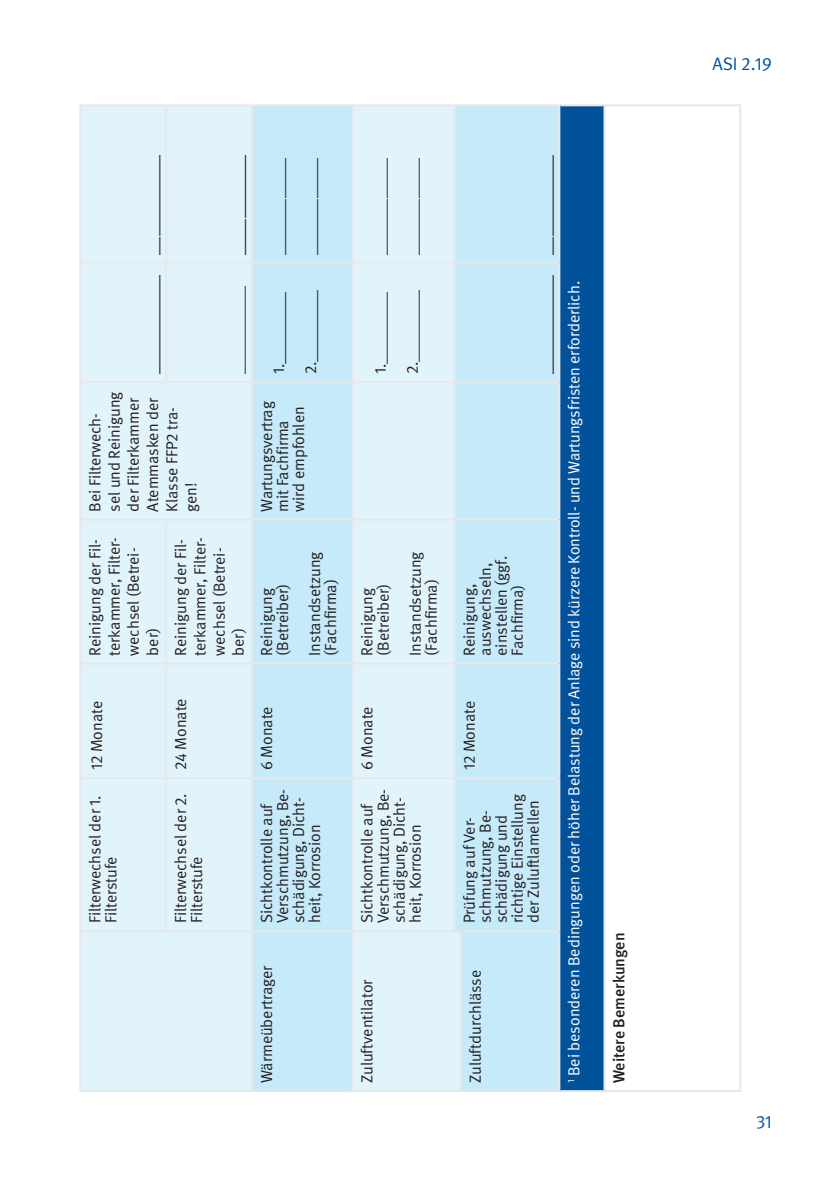
<style>
.page{position:relative;width:840px;height:1191px;background:#fff}
.page>*{position:absolute;margin:0;border:0;box-sizing:border-box;transform-origin:0 0}
.t1{font:18px "DGUV Meta";color:#231f20}
.t2{font:18px "DGUV Meta";letter-spacing:-.005em;color:#01519b}
.t3{font:16px/16px "DGUV Meta";color:#231f20}
.t4{font:16px "DGUV Meta";color:#fff}
.t5{font:500 16px "DGUV Meta";color:#231f20}
</style>
<div class="page">
<div style="left:81px;top:106px;width:170px;height:984px;background:#e1f4fc"></div>
<svg style="left:253px;top:106px;width:305px;height:984px;background:#cfedfa"></svg>
<div style="left:559px;top:105px;width:45px;height:986px;background:#01519b"></div>
<hr style="left:79px;top:931px;width:2px;height:161px;background:#e6e7e9">
<hr style="left:81px;top:1090px;width:85px;height:2px;background:#e6e7e9">
<hr style="left:166px;top:1090px;width:85px;height:2px;background:#e6e7e9">
<hr style="left:251px;top:931px;width:2px;height:161px;background:#e6e7e9">
<hr style="left:253px;top:1090px;width:98px;height:2px;background:#e6e7e9">
<hr style="left:351px;top:931px;width:2px;height:161px;background:#e6e7e9">
<hr style="left:353px;top:1090px;width:101px;height:2px;background:#e6e7e9">
<hr style="left:459px;top:930px;width:2px;height:162px;background:#e6e7e9">
<hr style="left:461px;top:1090px;width:97px;height:2px;background:#e6e7e9">
<hr style="left:558px;top:931px;width:2px;height:161px;background:#e6e7e9">
<hr style="left:560px;top:1090px;width:43px;height:2px;background:#e6e7e9">
<hr style="left:603px;top:931px;width:2px;height:161px;background:#e6e7e9">
<hr style="left:605px;top:1090px;width:133px;height:2px;background:#e6e7e9">
<hr style="left:603px;top:778px;width:2px;height:153px;background:#e6e7e9">
<hr style="left:603px;top:663px;width:2px;height:115px;background:#e6e7e9">
<hr style="left:603px;top:519px;width:2px;height:144px;background:#e6e7e9">
<hr style="left:603px;top:382px;width:2px;height:137px;background:#e6e7e9">
<hr style="left:603px;top:262px;width:2px;height:120px;background:#e6e7e9">
<hr style="left:603px;top:104px;width:2px;height:158px;background:#e6e7e9">
<hr style="left:738px;top:931px;width:2px;height:161px;background:#e6e7e9">
<hr style="left:738px;top:778px;width:2px;height:153px;background:#e6e7e9">
<hr style="left:738px;top:663px;width:2px;height:115px;background:#e6e7e9">
<hr style="left:738px;top:519px;width:2px;height:144px;background:#e6e7e9">
<hr style="left:738px;top:382px;width:2px;height:137px;background:#e6e7e9">
<hr style="left:738px;top:262px;width:2px;height:120px;background:#e6e7e9">
<hr style="left:738px;top:104px;width:2px;height:158px;background:#e6e7e9">
<hr style="left:79px;top:778px;width:2px;height:153px;background:#e6e7e9">
<hr style="left:81px;top:930px;width:84px;height:2px;background:#e6e7e9">
<hr style="left:165px;top:778px;width:2px;height:154px;background:#e6e7e9">
<hr style="left:167px;top:930px;width:84px;height:2px;background:#e6e7e9">
<hr style="left:251px;top:778px;width:2px;height:153px;background:#e6e7e9">
<hr style="left:253px;top:930px;width:98px;height:2px;background:#e6e7e9">
<hr style="left:351px;top:778px;width:2px;height:153px;background:#e6e7e9">
<hr style="left:353px;top:930px;width:100px;height:2px;background:#e6e7e9">
<hr style="left:453px;top:778px;width:2px;height:154px;background:#e6e7e9">
<hr style="left:461px;top:930px;width:97px;height:2px;background:#e6e7e9">
<hr style="left:558px;top:778px;width:2px;height:153px;background:#e6e7e9">
<hr style="left:79px;top:663px;width:2px;height:115px;background:#e6e7e9">
<hr style="left:81px;top:777px;width:84px;height:2px;background:#e6e7e9">
<hr style="left:165px;top:663px;width:2px;height:115px;background:#e6e7e9">
<hr style="left:167px;top:777px;width:84px;height:2px;background:#e6e7e9">
<hr style="left:251px;top:663px;width:2px;height:115px;background:#e6e7e9">
<hr style="left:253px;top:777px;width:98px;height:2px;background:#e6e7e9">
<hr style="left:351px;top:663px;width:2px;height:115px;background:#e6e7e9">
<hr style="left:353px;top:777px;width:100px;height:2px;background:#e6e7e9">
<hr style="left:453px;top:663px;width:2px;height:115px;background:#e6e7e9">
<hr style="left:460px;top:777px;width:98px;height:2px;background:#e6e7e9">
<hr style="left:558px;top:663px;width:2px;height:115px;background:#e6e7e9">
<hr style="left:79px;top:519px;width:2px;height:144px;background:#e6e7e9">
<hr style="left:81px;top:662px;width:84px;height:2px;background:#e6e7e9">
<hr style="left:165px;top:518px;width:2px;height:145px;background:#e6e7e9">
<hr style="left:167px;top:662px;width:84px;height:2px;background:#e6e7e9">
<hr style="left:251px;top:519px;width:2px;height:144px;background:#e6e7e9">
<hr style="left:253px;top:662px;width:98px;height:2px;background:#e6e7e9">
<hr style="left:351px;top:519px;width:2px;height:144px;background:#e6e7e9">
<hr style="left:353px;top:662px;width:100px;height:2px;background:#e6e7e9">
<hr style="left:453px;top:519px;width:2px;height:144px;background:#e6e7e9">
<hr style="left:460px;top:662px;width:98px;height:2px;background:#e6e7e9">
<hr style="left:558px;top:519px;width:2px;height:144px;background:#e6e7e9">
<hr style="left:79px;top:382px;width:2px;height:137px;background:#e6e7e9">
<hr style="left:81px;top:518px;width:84px;height:2px;background:#e6e7e9">
<hr style="left:167px;top:518px;width:84px;height:2px;background:#e6e7e9">
<hr style="left:251px;top:382px;width:2px;height:137px;background:#e6e7e9">
<hr style="left:253px;top:518px;width:98px;height:2px;background:#e6e7e9">
<hr style="left:351px;top:382px;width:2px;height:137px;background:#e6e7e9">
<hr style="left:353px;top:518px;width:100px;height:2px;background:#e6e7e9">
<hr style="left:453px;top:382px;width:2px;height:137px;background:#e6e7e9">
<hr style="left:460px;top:518px;width:98px;height:2px;background:#e6e7e9">
<hr style="left:558px;top:382px;width:2px;height:137px;background:#e6e7e9">
<hr style="left:79px;top:262px;width:2px;height:120px;background:#e6e7e9">
<hr style="left:81px;top:381px;width:84px;height:2px;background:#e6e7e9">
<hr style="left:165px;top:262px;width:2px;height:121px;background:#e6e7e9">
<hr style="left:167px;top:381px;width:84px;height:2px;background:#e6e7e9">
<hr style="left:251px;top:262px;width:2px;height:120px;background:#e6e7e9">
<hr style="left:253px;top:381px;width:98px;height:2px;background:#e6e7e9">
<hr style="left:351px;top:262px;width:2px;height:120px;background:#e6e7e9">
<hr style="left:353px;top:381px;width:100px;height:2px;background:#e6e7e9">
<hr style="left:453px;top:262px;width:2px;height:120px;background:#e6e7e9">
<hr style="left:460px;top:381px;width:98px;height:2px;background:#e6e7e9">
<hr style="left:558px;top:262px;width:2px;height:120px;background:#e6e7e9">
<hr style="left:79px;top:104px;width:2px;height:158px;background:#e6e7e9">
<hr style="left:81px;top:261px;width:84px;height:2px;background:#e6e7e9">
<hr style="left:81px;top:104px;width:84px;height:2px;background:#e6e7e9">
<hr style="left:165px;top:104px;width:2px;height:158px;background:#e6e7e9">
<hr style="left:167px;top:261px;width:84px;height:2px;background:#e6e7e9">
<hr style="left:167px;top:104px;width:84px;height:2px;background:#e6e7e9">
<hr style="left:251px;top:104px;width:2px;height:158px;background:#e6e7e9">
<hr style="left:253px;top:261px;width:98px;height:2px;background:#e6e7e9">
<hr style="left:253px;top:104px;width:98px;height:2px;background:#e6e7e9">
<hr style="left:351px;top:104px;width:2px;height:158px;background:#e6e7e9">
<hr style="left:353px;top:261px;width:100px;height:2px;background:#e6e7e9">
<hr style="left:353px;top:104px;width:100px;height:2px;background:#e6e7e9">
<hr style="left:453px;top:104px;width:2px;height:158px;background:#e6e7e9">
<hr style="left:460px;top:261px;width:98px;height:2px;background:#e6e7e9">
<hr style="left:460px;top:104px;width:98px;height:2px;background:#e6e7e9">
<hr style="left:558px;top:104px;width:2px;height:158px;background:#e6e7e9">
<hr style="left:560px;top:104px;width:43px;height:2px;background:#e6e7e9">
<hr style="left:605px;top:104px;width:133px;height:2px;background:#e6e7e9">
<p class="t1" style="left:141px;top:374px;width:220px;rotate:-90deg">___________ ___________</p>
<p class="t3" style="left:86px;top:511px;width:122px;line-height:19.2px;rotate:-90deg">Bei Filterwech&shy;sel und Reinigung der Filterkammer<br>Atemmasken der<br>Klasse FFP2 tra&shy;gen!</p>
<p class="t1" style="left:227px;top:254px;width:101px;rotate:-90deg">___________</p>
<p class="t3" style="left:231px;top:374px;width:89px;rotate:-90deg">___________</p>
<p class="t3" style="left:86px;top:655px;width:120px;line-height:19.2px;rotate:-90deg">Reinigung der Fil&shy;terkammer, Filter&shy;wechsel (Betrei&shy;ber)</p>
<p class="t3" style="left:171px;top:655px;width:120px;line-height:19.2px;rotate:-90deg">Reinigung der Fil&shy;terkammer, Filter&shy;wechsel (Betrei&shy;ber)</p>
<p class="t3" style="left:263px;top:254px;width:97px;line-height:32px;rotate:-90deg">____________ ____________</p>
<p class="t3" style="left:263px;top:374px;width:86px;line-height:32px;rotate:-90deg">1._________<br>2._________</p>
<p class="t3" style="left:259px;top:511px;width:112px;rotate:-90deg">Wartungsvertrag mit Fachfirma wird empfohlen</p>
<p class="t3" style="left:259px;top:655px;width:74px;rotate:-90deg">Reinigung (Betreiber)</p>
<p class="t3" style="left:307px;top:655px;width:106px;rotate:-90deg">Instandsetzung (Fachfirma)</p>
<p class="t3" style="left:89px;top:770px;width:71px;rotate:-90deg">12 Monate</p>
<p class="t3" style="left:87px;top:923px;width:129px;rotate:-90deg">Filterwechsel der 1.<br>Filterstufe</p>
<p class="t3" style="left:173px;top:770px;width:73px;rotate:-90deg">24 Monate</p>
<p class="t3" style="left:173px;top:923px;width:132px;rotate:-90deg">Filterwechsel der 2.<br>Filterstufe</p>
<p class="t3" style="left:259px;top:770px;width:65px;rotate:-90deg">6 Monate</p>
<p class="t3" style="left:259px;top:923px;width:136px;rotate:-90deg">Sichtkontrolle auf<br>Verschmutzung, Be&shy;schädigung, Dicht&shy;heit, Korrosion</p>
<p class="t3" style="left:259px;top:1083px;width:119px;rotate:-90deg">Wärmeübertrager</p>
<p class="t3" style="left:364px;top:254px;width:97px;line-height:32px;rotate:-90deg">____________ ____________</p>
<p class="t3" style="left:364px;top:374px;width:86px;line-height:32px;rotate:-90deg">1._________<br>2._________</p>
<p class="t3" style="left:359px;top:655px;width:74px;rotate:-90deg">Reinigung (Betreiber)</p>
<p class="t3" style="left:407px;top:655px;width:106px;rotate:-90deg">Instandsetzung (Fachfirma)</p>
<p class="t3" style="left:359px;top:770px;width:65px;rotate:-90deg">6 Monate</p>
<p class="t3" style="left:359px;top:923px;width:136px;rotate:-90deg">Sichtkontrolle auf<br>Verschmutzung, Be&shy;schädigung, Dicht&shy;heit, Korrosion</p>
<p class="t3" style="left:359px;top:1083px;width:105px;rotate:-90deg">Zuluftventilator</p>
<p class="t1" style="left:534px;top:374px;width:220px;rotate:-90deg">___________ ___________</p>
<p class="t3" style="left:461px;top:655px;width:101px;rotate:-90deg">Reinigung, auswechseln, einstellen (ggf.<br>Fachfirma)</p>
<p class="t3" style="left:461px;top:770px;width:71px;rotate:-90deg">12 Monate</p>
<p class="t3" style="left:461px;top:923px;width:131px;rotate:-90deg">Prüfung auf Ver&shy;schmutzung, Be&shy;schädigung und richtige Einstellung der Zuluftlamellen</p>
<p class="t3" style="left:467px;top:1083px;width:114px;rotate:-90deg">Zuluftdurchlässe</p>
<p class="t4" style="left:564px;top:1083px;width:803px;rotate:-90deg"><sup>1</sup> Bei besonderen Bedingungen oder höher Belastung der Anlage sind kürzere Kontroll- und Wartungsfristen erforderlich.</p>
<p class="t5" style="left:609px;top:1083px;width:152px;rotate:-90deg">Weitere Bemerkungen</p>
<p class="t2" style="left:712px;top:54px;width:61px">ASI 2.19</p>
<p class="t2" style="left:755px;top:1111px;width:17px">31</p>
</div>
